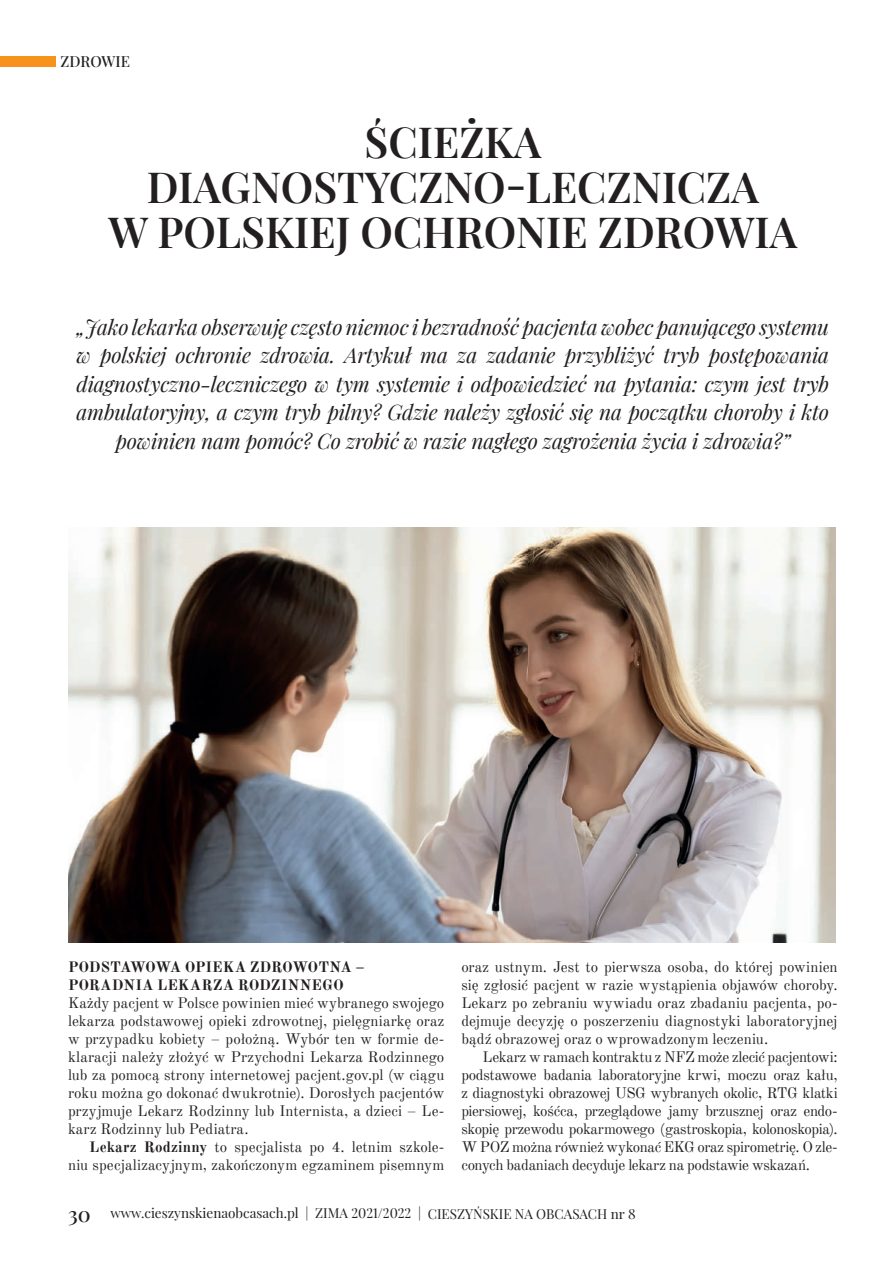
<style>
.page{position:relative;width:893px;height:1263px;background:#fff}
.page>*{position:absolute;margin:0;border:0;box-sizing:border-box;transform-origin:0 0}
.t1{font:600 42px/45px "Playfair Display";color:#231f20;text-align:center}
.t2{font:italic 21px/28.5px "Playfair Display";letter-spacing:-.01em;color:#231f20;text-align:center}
.t3{font:15px/18px "Old Standard TT";color:#231f20;text-align:justify}
.t4{font:700 15px/18px "Old Standard TT";letter-spacing:.005em;color:#231f20}
.t5{font:500 15px "Playfair Display";color:#231f20}
.t6{font:13.5px "Playfair Display";color:#231f20}
.s1{font-weight:400;font-style:italic;color:#fff}
.s2{font-weight:700}
.s3{font-weight:500;font-size:21px}
</style>
<div class="page">
<div style="left:0;top:56px;width:55px;height:11px;background:#f7931d"></div>
<img style="left:68px;top:527px;width:768px;height:416px">
<p class="t5" style="left:61px;top:50px;width:99px">ZDROWIE <span class="s1">Eko</span></p>
<h1 class="t1" style="left:108px;top:116px;width:690px">ŚCIEŻKA<br>DIAGNOSTYCZNO-LECZNICZA<br>W POLSKIEJ OCHRONIE ZDROWIA</h1>
<p class="t2" style="left:77px;top:311px;width:754px">„Jako lekarka obserwuję często niemoc i bezradność pacjenta wobec panującego systemu w polskiej ochronie zdrowia. Artykuł ma za zadanie przybliżyć tryb postępowania diagnostyczno-leczniczego w tym systemie i odpowiedzieć na pytania: czym jest tryb ambulatoryjny, a czym tryb pilny? Gdzie należy zgłosić się na początku choroby i kto powinien nam pomóc? Co zrobić w razie nagłego zagrożenia życia i zdrowia?”</p>
<p class="t4" style="left:68px;top:957px;width:298px">PODSTAWOWA OPIEKA ZDROWOTNA –<br>PORADNIA LEKARZA RODZINNEGO</p>
<p class="t3" style="left:68px;top:993px;width:378px">Każdy pacjent w Polsce powinien mieć wybranego swojego lekarza podstawowej opieki zdrowotnej, pielęgniarkę oraz w przypadku kobiety – położną. Wybór ten w formie de&shy;klaracji należy złożyć w Przychodni Lekarza Rodzinnego lub za pomocą strony internetowej pacjent.gov.pl (w ciągu roku można go dokonać dwukrotnie). Dorosłych pacjentów przyjmuje Lekarz Rodzinny lub Internista, a dzieci – Le&shy;karz Rodzinny lub Pediatra.</p>
<p class="t3" style="left:68px;top:1137px;width:378px;text-align:right"><span class="s2">Lekarz Rodzinny</span> to specjalista po 4. letnim szkole&shy;niu specjalizacyjnym, zakończonym egzaminem pisemnym</p>
<p class="t3" style="left:461px;top:957px;width:378px">oraz ustnym. Jest to pierwsza osoba, do której powinien się zgłosić pacjent w razie wystąpienia objawów choroby.<br>Lekarz po zebraniu wywiadu oraz zbadaniu pacjenta, po&shy;dejmuje decyzję o poszerzeniu diagnostyki laboratoryjnej bądź obrazowej oraz o wprowadzonym leczeniu.</p>
<p class="t3" style="left:461px;top:1047px;width:378px;text-indent:21px">Lekarz w ramach kontraktu z NFZ może zlecić pacjentowi: podstawowe badania laboratoryjne krwi, moczu oraz kału, z diagnostyki obrazowej USG wybranych okolic, RTG klatki piersiowej, kośćca, przeglądowe jamy brzusznej oraz endo&shy;skopię przewodu pokarmowego (gastroskopia, kolonoskopia).<br>W POZ można również wykonać EKG oraz spirometrię. O zle&shy;conych badaniach decyduje lekarz na podstawie wskazań.</p>
<p class="t6" style="left:68px;top:1203px;width:569px"><span class="s3">30</span> www.cieszynskienaobcasach.pl | ZIMA 2021/2022 | CIESZYŃSKIE NA OBCASACH nr 8</p>
</div>
